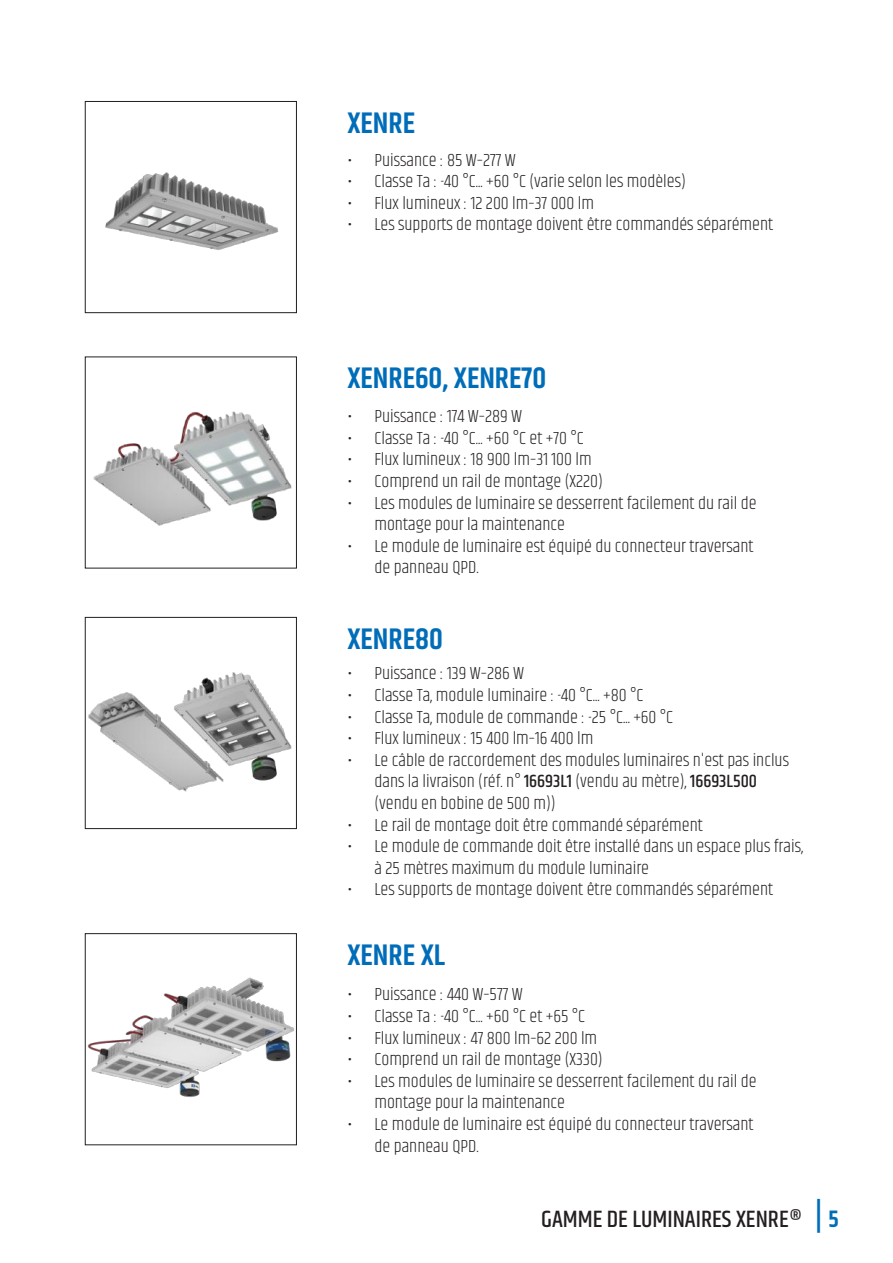
<style>
.page{position:relative;width:893px;height:1263px;background:#fff}
.page>*{position:absolute;margin:0;border:0;box-sizing:border-box;transform-origin:0 0}
.t1{font:600 30px "Khand";color:#006db9}
.t2{font:500 24px "Khand";color:#241f1f}
.t3{font:300 18px/21.6px "Khand";color:#241f1f}
.s1{font-weight:500}
.s2{font-weight:600;font-size:33px;color:#006db9}
.s3{font-weight:600;color:#006db9}
</style>
<div class="page">
<img style="left:105px;top:172px;width:174px;height:78px">
<div style="left:85px;top:101px;width:212px;height:212px;border:1px solid #241f1f"></div>
<img style="left:93px;top:411px;width:199px;height:115px">
<div style="left:85px;top:357px;width:212px;height:211px;border:1px solid #241f1f"></div>
<img style="left:88px;top:672px;width:204px;height:120px">
<div style="left:85px;top:617px;width:212px;height:212px;border:1px solid #241f1f"></div>
<img style="left:88px;top:977px;width:206px;height:120px">
<div style="left:85px;top:933px;width:212px;height:212px;border:1px solid #241f1f"></div>
<h1 class="t1" style="left:347px;top:103px;width:69px">XENRE</h1>
<p class="t3" style="left:347px;top:150px;width:170px">• Puissance : 85 W–277 W</p>
<p class="t3" style="left:347px;top:171px;width:340px">• Classe Ta : -40 °C... +60 °C (varie selon les modèles)</p>
<p class="t3" style="left:347px;top:193px;width:248px">• Flux lumineux : 12 200 lm–37 000 lm</p>
<p class="t3" style="left:347px;top:215px;width:427px">• Les supports de montage doivent être commandés séparément</p>
<h1 class="t1" style="left:347px;top:358px;width:200px">XENRE60, XENRE70</h1>
<p class="t3" style="left:347px;top:406px;width:176px">• Puissance : 174 W–289 W</p>
<p class="t3" style="left:347px;top:428px;width:238px">• Classe Ta : -40 °C... +60 °C et +70 °C</p>
<p class="t3" style="left:347px;top:450px;width:246px">• Flux lumineux : 18 900 lm–31 100 lm</p>
<p class="t3" style="left:347px;top:471px;width:257px">• Comprend un rail de montage (X220)</p>
<p class="t3" style="left:374px;top:493px;width:384px;text-indent:-27px">• Les modules de luminaire se desserrent facilement du rail de montage pour la maintenance</p>
<p class="t3" style="left:374px;top:536px;width:381px;text-indent:-27px">• Le module de luminaire est équipé du connecteur traversant de panneau QPD.</p>
<h1 class="t1" style="left:347px;top:619px;width:97px">XENRE80</h1>
<p class="t3" style="left:347px;top:663px;width:178px">• Puissance : 139 W–286 W</p>
<p class="t3" style="left:347px;top:685px;width:298px">• Classe Ta, module luminaire : -40 °C... +80 °C</p>
<p class="t3" style="left:347px;top:707px;width:327px">• Classe Ta, module de commande : -25 °C... +60 °C</p>
<p class="t3" style="left:347px;top:728px;width:248px">• Flux lumineux : 15 400 lm–16 400 lm</p>
<p class="t3" style="left:374px;top:750px;width:416px;text-indent:-27px">• Le câble de raccordement des modules luminaires n'est pas inclus dans la livraison (réf. n° <span class="s1">16693L1</span> (vendu au mètre), <span class="s1">16693L500 </span>(vendu en bobine de 500 m))</p>
<p class="t3" style="left:347px;top:815px;width:357px">• Le rail de montage doit être commandé séparément</p>
<p class="t3" style="left:374px;top:836px;width:430px;text-indent:-27px">• Le module de commande doit être installé dans un espace plus frais, à 25 mètres maximum du module luminaire</p>
<p class="t3" style="left:347px;top:879px;width:427px">• Les supports de montage doivent être commandés séparément</p>
<h1 class="t1" style="left:347px;top:935px;width:99px">XENRE XL</h1>
<p class="t3" style="left:347px;top:985px;width:177px">• Puissance : 440 W–577 W</p>
<p class="t3" style="left:347px;top:1006px;width:239px">• Classe Ta : -40 °C... +60 °C et +65 °C</p>
<p class="t3" style="left:347px;top:1028px;width:251px">• Flux lumineux : 47 800 lm–62 200 lm</p>
<p class="t3" style="left:347px;top:1049px;width:257px">• Comprend un rail de montage (X330)</p>
<p class="t3" style="left:374px;top:1071px;width:384px;text-indent:-27px">• Les modules de luminaire se desserrent facilement du rail de montage pour la maintenance</p>
<p class="t3" style="left:374px;top:1114px;width:381px;text-indent:-27px">• Le module de luminaire est équipé du connecteur traversant de panneau QPD.</p>
<h2 class="t2" style="left:541px;top:1204px;width:299px">GAMME DE LUMINAIRES XENRE® <span class="s2">|</span> <span class="s3">5</span></h2>
</div>
